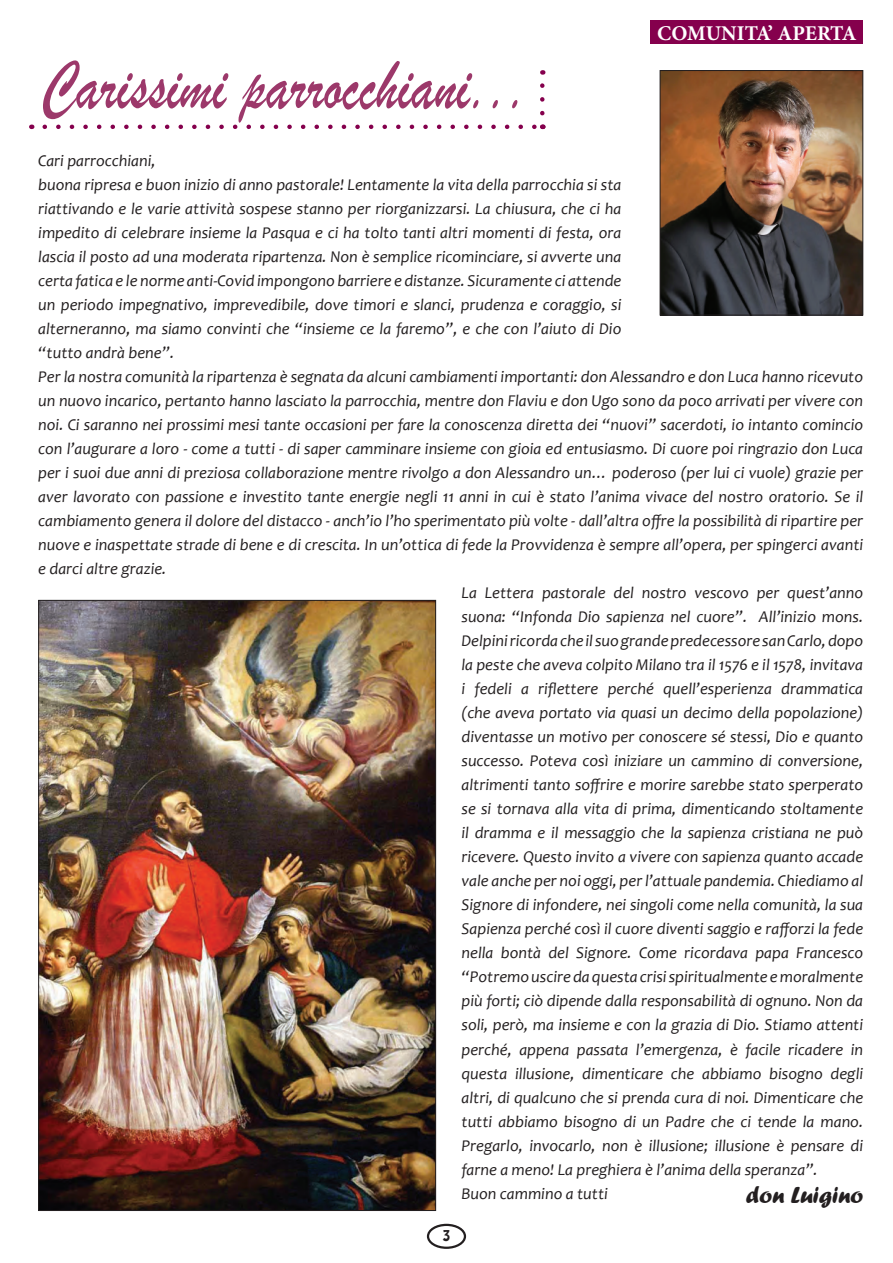
<style>
.page{position:relative;width:893px;height:1263px;background:#fff}
.page>*{position:absolute;margin:0;border:0;box-sizing:border-box;transform-origin:0 0}
.t1{font:73.2px "Brush Script";color:#9c386a;scale:.8 1}
.t2{font:24px "Forte";color:#231f20}
.t3{font:700 21px "Minion Pro";color:#fff}
.t4{font:italic 16.5px "Candara";color:#231f20}
.t5{font:13.5px "Hobo Std";color:#231f20}
</style>
<div class="page">
<div style="left:427px;top:1224px;width:39px;height:25px;border:2px solid #231f20;border-radius:50%"></div>
<div style="left:651px;top:21px;width:212px;height:23px;background:#85004d"></div>
<svg style="left:45px;top:125px;width:491px;height:4px"></svg>
<svg style="left:540px;top:70px;width:4px;height:43px"></svg>
<img style="left:662px;top:72px;width:199px;height:241px">
<div style="left:660px;top:70px;width:203px;height:245px;border:1px solid #231f20"></div>
<img style="left:40px;top:602px;width:394px;height:607px">
<h1 class="t1" style="left:41px;top:41px;width:611px">Carissimi parrocchiani...</h1>
<p class="t3" style="left:657px;top:18px;width:201px">COMUNITA’ APERTA</p>
<p class="t4" style="left:38px;top:150px;width:119px">Cari parrocchiani,</p>
<p class="t4" style="left:38px;top:174px;width:585px">buona ripresa e buon inizio di anno pastorale! Lentamente la vita della parrocchia si sta</p>
<p class="t4" style="left:38px;top:198px;width:585px">riattivando e le varie attività sospese stanno per riorganizzarsi. La chiusura, che ci ha</p>
<p class="t4" style="left:38px;top:222px;width:585px">impedito di celebrare insieme la Pasqua e ci ha tolto tanti altri momenti di festa, ora</p>
<p class="t4" style="left:38px;top:246px;width:585px">lascia il posto ad una moderata ripartenza. Non è semplice ricominciare, si avverte una</p>
<p class="t4" style="left:38px;top:270px;width:585px">certa fatica e le norme anti-Covid impongono barriere e distanze. Sicuramente ci attende</p>
<p class="t4" style="left:38px;top:294px;width:585px">un periodo impegnativo, imprevedibile, dove timori e slanci, prudenza e coraggio, si</p>
<p class="t4" style="left:38px;top:318px;width:585px">alterneranno, ma siamo convinti che “insieme ce la faremo”, e che con l’aiuto di Dio</p>
<p class="t4" style="left:38px;top:342px;width:137px">“tutto andrà bene”.</p>
<p class="t4" style="left:38px;top:366px;width:826px">Per la nostra comunità la ripartenza è segnata da alcuni cambiamenti importanti: don Alessandro e don Luca hanno ricevuto</p>
<p class="t4" style="left:38px;top:390px;width:826px">un nuovo incarico, pertanto hanno lasciato la parrocchia, mentre don Flaviu e don Ugo sono da poco arrivati per vivere con</p>
<p class="t4" style="left:38px;top:414px;width:826px">noi. Ci saranno nei prossimi mesi tante occasioni per fare la conoscenza diretta dei “nuovi” sacerdoti, io intanto comincio</p>
<p class="t4" style="left:38px;top:438px;width:826px">con l’augurare a loro - come a tutti - di saper camminare insieme con gioia ed entusiasmo. Di cuore poi ringrazio don Luca</p>
<p class="t4" style="left:38px;top:462px;width:826px">per i suoi due anni di preziosa collaborazione mentre rivolgo a don Alessandro un… poderoso (per lui ci vuole) grazie per</p>
<p class="t4" style="left:38px;top:486px;width:826px">aver lavorato con passione e investito tante energie negli 11 anni in cui è stato l’anima vivace del nostro oratorio. Se il</p>
<p class="t4" style="left:38px;top:510px;width:826px">cambiamento genera il dolore del distacco - anch’io l’ho sperimentato più volte - dall’altra offre la possibilità di ripartire per</p>
<p class="t4" style="left:38px;top:535px;width:826px">nuove e inaspettate strade di bene e di crescita. In un’ottica di fede la Provvidenza è sempre all’opera, per spingerci avanti</p>
<p class="t4" style="left:38px;top:559px;width:130px">e darci altre grazie.</p>
<p class="t4" style="left:461px;top:583px;width:403px">La Lettera pastorale del nostro vescovo per quest’anno</p>
<p class="t4" style="left:461px;top:607px;width:403px">suona: “Infonda Dio sapienza nel cuore”. All’inizio mons.</p>
<p class="t4" style="left:461px;top:631px;width:403px">Delpini ricorda che il suo grande predecessore san Carlo, dopo</p>
<p class="t4" style="left:461px;top:655px;width:403px">la peste che aveva colpito Milano tra il 1576 e il 1578, invitava</p>
<p class="t4" style="left:461px;top:679px;width:403px">i fedeli a riflettere perché quell’esperienza drammatica</p>
<p class="t4" style="left:461px;top:703px;width:403px">(che aveva portato via quasi un decimo della popolazione)</p>
<p class="t4" style="left:461px;top:727px;width:403px">diventasse un motivo per conoscere sé stessi, Dio e quanto</p>
<p class="t4" style="left:461px;top:751px;width:403px">successo. Poteva così iniziare un cammino di conversione,</p>
<p class="t4" style="left:461px;top:775px;width:403px">altrimenti tanto soffrire e morire sarebbe stato sperperato</p>
<p class="t4" style="left:461px;top:799px;width:403px">se si tornava alla vita di prima, dimenticando stoltamente</p>
<p class="t4" style="left:461px;top:823px;width:403px">il dramma e il messaggio che la sapienza cristiana ne può</p>
<p class="t4" style="left:461px;top:847px;width:403px">ricevere. Questo invito a vivere con sapienza quanto accade</p>
<p class="t4" style="left:461px;top:871px;width:403px">vale anche per noi oggi, per l’attuale pandemia. Chiediamo al</p>
<p class="t4" style="left:461px;top:895px;width:403px">Signore di infondere, nei singoli come nella comunità, la sua</p>
<p class="t4" style="left:461px;top:919px;width:403px">Sapienza perché così il cuore diventi saggio e rafforzi la fede</p>
<p class="t4" style="left:461px;top:943px;width:403px">nella bontà del Signore. Come ricordava papa Francesco</p>
<p class="t4" style="left:461px;top:967px;width:403px">“Potremo uscire da questa crisi spiritualmente e moralmente</p>
<p class="t4" style="left:461px;top:991px;width:403px">più forti; ciò dipende dalla responsabilità di ognuno. Non da</p>
<p class="t4" style="left:461px;top:1015px;width:403px">soli, però, ma insieme e con la grazia di Dio. Stiamo attenti</p>
<p class="t4" style="left:461px;top:1039px;width:403px">perché, appena passata l’emergenza, è facile ricadere in</p>
<p class="t4" style="left:461px;top:1063px;width:403px">questa illusione, dimenticare che abbiamo bisogno degli</p>
<p class="t4" style="left:461px;top:1087px;width:403px">altri, di qualcuno che si prenda cura di noi. Dimenticare che</p>
<p class="t4" style="left:461px;top:1111px;width:403px">tutti abbiamo bisogno di un Padre che ci tende la mano.</p>
<p class="t4" style="left:461px;top:1135px;width:403px">Pregarlo, invocarlo, non è illusione; illusione è pensare di</p>
<p class="t4" style="left:461px;top:1159px;width:358px">farne a meno! La preghiera è l’anima della speranza”.</p>
<p class="t4" style="left:461px;top:1183px;width:148px">Buon cammino a tutti</p>
<h2 class="t2" style="left:746px;top:1181px;width:119px">don Luigino</h2>
<p class="t5" style="left:443px;top:1226px;width:9px">3</p>
</div>
